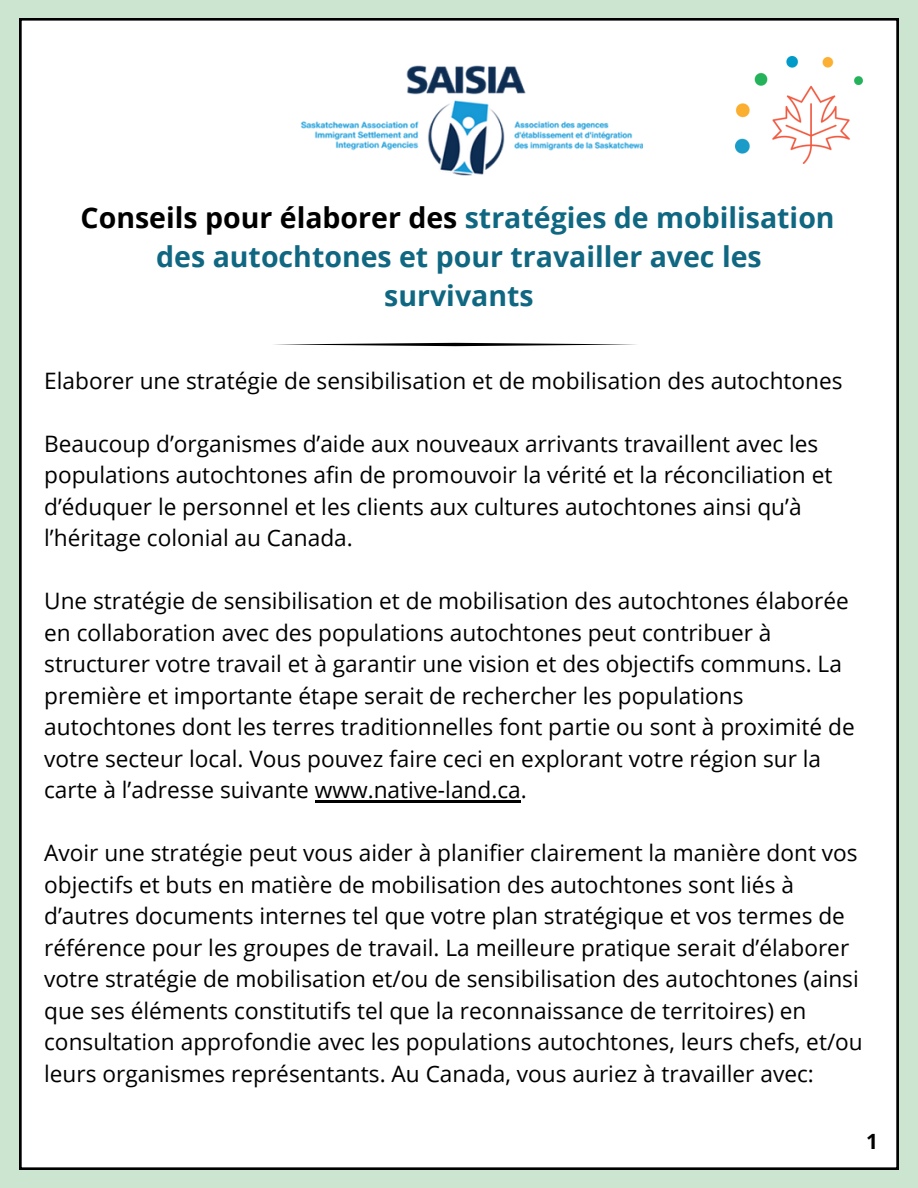
<style>
.page{position:relative;width:918px;height:1188px;background:#cbe5d1}
.page>*{position:absolute;margin:0;border:0;box-sizing:border-box;transform-origin:0 0}
.t1{font:700 28.5px/39.3px "Open Sans";color:#0f6781;text-align:center}
.t2{font:22.65px/31.5px "Open Sans";color:#000}
.t3{font:700 21px "Open Sans";color:#000}
.s1{color:#000}
</style>
<div class="page">
<div style="left:19px;top:18px;width:879px;height:1151px;background:#fff"></div>
<hr style="left:315px;top:800px;width:206px;height:3px;background:#000">
<svg style="left:272px;top:343px;width:367px;height:3px"></svg>
<img style="left:275px;top:55px;width:367px;height:122px">
<img style="left:735px;top:56px;width:127px;height:107px">
<p class="t1" style="left:81px;top:197px;width:756px"><span class="s1">Conseils pour élaborer des</span> stratégies de mobilisation des autochtones et pour travailler avec les survivants</p>
<p class="t2" style="left:44px;top:364px;width:800px">Elaborer une stratégie de sensibilisation et de mobilisation des autochtones</p>
<p class="t2" style="left:44px;top:427px;width:790px">Beaucoup d’organismes d’aide aux nouveaux arrivants travaillent avec les populations autochtones afin de promouvoir la vérité et la réconciliation et d’éduquer le personnel et les clients aux cultures autochtones ainsi qu’à l’héritage colonial au Canada.</p>
<h1 class="t2" style="left:44px;top:585px;width:812px">Une stratégie de sensibilisation et de mobilisation des autochtones élaborée en collaboration avec des populations autochtones peut contribuer à structurer votre travail et à garantir une vision et des objectifs communs. La première et importante étape serait de rechercher les populations autochtones dont les terres traditionnelles font partie ou sont à proximité de votre secteur local. Vous pouvez faire ceci en explorant votre région sur la carte à l’adresse suivante www.native-land.ca.</h1>
<p class="t2" style="left:44px;top:837px;width:820px">Avoir une stratégie peut vous aider à planifier clairement la manière dont vos objectifs et buts en matière de mobilisation des autochtones sont liés à d’autres documents internes tel que votre plan stratégique et vos termes de référence pour les groupes de travail. La meilleure pratique serait d’élaborer votre stratégie de mobilisation et/ou de sensibilisation des autochtones (ainsi que ses éléments constitutifs tel que la reconnaissance de territoires) en consultation approfondie avec les populations autochtones, leurs chefs, et/ou leurs organismes représentants. Au Canada, vous auriez à travailler avec:</p>
<p class="t3" style="left:866px;top:1127px;width:13px">1</p>
</div>
